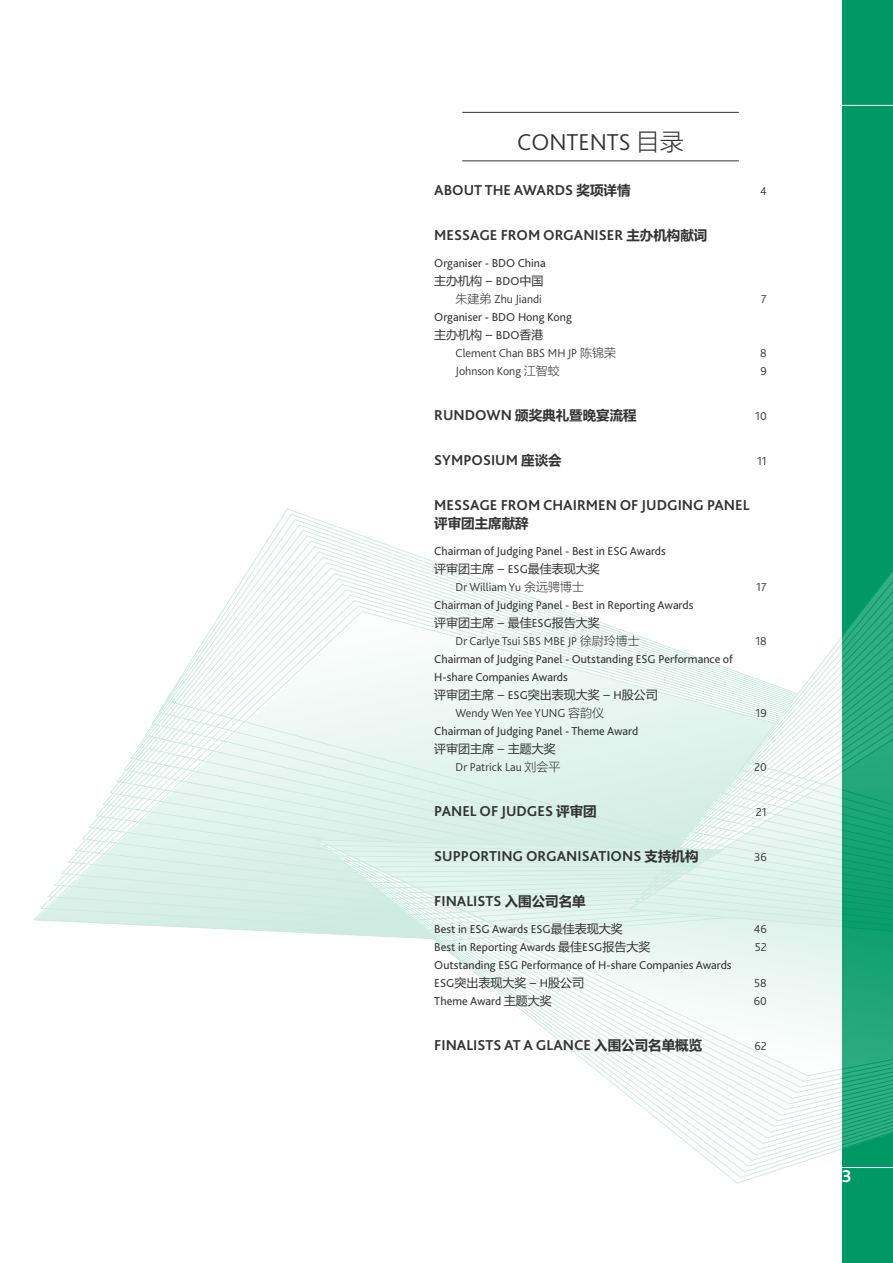
<style>
.page{position:relative;width:893px;height:1263px;background:#fff}
.page>*{position:absolute;margin:0;border:0;box-sizing:border-box;transform-origin:0 0}
.t1{font:300 24px "Bliss Pro";color:#333}
.t2{font:700 18px "Bliss Pro";color:#fff}
.t3{font:700 15px "Bliss Pro";color:#333}
.t4{font:700 13.5px "Microsoft Ya Hei";color:#333}
.t5{font:12px/18px "Bliss Pro";color:#333}
.t6{font:300 12px "Bliss Pro";color:#333}
.t7{font:12px "Microsoft Ya Hei";color:#333}
.s1{font-family:"Microsoft Ya Hei"}
.s2{font-family:"Microsoft Ya Hei";font-size:13.5px}
.s3{font-family:"Bliss Pro"}
.s4{font-family:"Bliss Pro";font-size:15px}
</style>
<div class="page">
<div style="left:842px;top:0;width:51px;height:1263px;background:#096"></div>
<svg style="left:166px;top:509px;width:465px;height:425px"></svg>
<svg style="left:631px;top:633px;width:28px;height:41px"></svg>
<svg style="left:314px;top:839px;width:314px;height:95px"></svg>
<svg style="left:321px;top:845px;width:307px;height:89px"></svg>
<svg style="left:327px;top:850px;width:301px;height:85px"></svg>
<svg style="left:334px;top:855px;width:294px;height:80px"></svg>
<svg style="left:436px;top:868px;width:457px;height:315px"></svg>
<svg style="left:628px;top:674px;width:7px;height:306px"></svg>
<svg style="left:635px;top:668px;width:6px;height:312px"></svg>
<svg style="left:641px;top:661px;width:6px;height:320px"></svg>
<svg style="left:647px;top:655px;width:6px;height:326px"></svg>
<svg style="left:653px;top:648px;width:6px;height:333px"></svg>
<svg style="left:659px;top:643px;width:6px;height:338px"></svg>
<svg style="left:665px;top:645px;width:7px;height:336px"></svg>
<svg style="left:672px;top:648px;width:6px;height:333px"></svg>
<svg style="left:678px;top:650px;width:6px;height:331px"></svg>
<svg style="left:684px;top:652px;width:6px;height:329px"></svg>
<svg style="left:690px;top:654px;width:6px;height:327px"></svg>
<svg style="left:696px;top:656px;width:6px;height:325px"></svg>
<svg style="left:702px;top:659px;width:7px;height:322px"></svg>
<svg style="left:709px;top:661px;width:6px;height:320px"></svg>
<svg style="left:715px;top:663px;width:6px;height:318px"></svg>
<svg style="left:721px;top:666px;width:6px;height:315px"></svg>
<svg style="left:727px;top:668px;width:6px;height:313px"></svg>
<svg style="left:733px;top:670px;width:6px;height:311px"></svg>
<svg style="left:739px;top:672px;width:7px;height:309px"></svg>
<svg style="left:746px;top:571px;width:147px;height:411px"></svg>
<hr style="left:842px;top:105px;width:51px;height:1px;background:#fff">
<hr style="left:842px;top:1167px;width:51px;height:1px;background:#fff">
<hr style="left:462px;top:112px;width:277px;height:1px;background:#333">
<hr style="left:462px;top:160px;width:277px;height:1px;background:#333">
<h1 class="t1" style="left:517px;top:127px;width:168px">CONTENTS <span class="s1">目录</span></h1>
<p class="t3" style="left:434px;top:181px;width:198px">ABOUT THE AWARDS <span class="s2">奖项详情</span></p>
<p class="t6" style="left:760px;top:184px;width:8px">4</p>
<p class="t3" style="left:434px;top:226px;width:275px">MESSAGE FROM ORGANISER <span class="s2">主办机构献词</span></p>
<p class="t5" style="left:434px;top:254px;width:113px">Organiser - BDO China</p>
<p class="t7" style="left:434px;top:273px;width:111px">主办机构 – <span class="s3">BDO</span>中国</p>
<p class="t6" style="left:456px;top:292px;width:88px"><span class="s1">朱建弟</span> Zhu Jiandi</p>
<p class="t6" style="left:761px;top:292px;width:7px">7</p>
<p class="t5" style="left:434px;top:308px;width:139px">Organiser - BDO Hong Kong</p>
<p class="t7" style="left:434px;top:327px;width:111px">主办机构 – <span class="s3">BDO</span>香港</p>
<p class="t6" style="left:456px;top:346px;width:162px">Clement Chan BBS MH JP <span class="s1">陈锦荣</span></p>
<p class="t6" style="left:760px;top:346px;width:8px">8</p>
<p class="t6" style="left:456px;top:364px;width:106px">Johnson Kong <span class="s1">江智蛟</span></p>
<p class="t6" style="left:760px;top:364px;width:8px">9</p>
<p class="t4" style="left:434px;top:406px;width:204px"><span class="s4">RUNDOWN</span> 颁奖典礼暨晚宴流程</p>
<p class="t6" style="left:755px;top:409px;width:13px">10</p>
<p class="t3" style="left:434px;top:451px;width:129px">SYMPOSIUM <span class="s2">座谈会</span></p>
<p class="t6" style="left:757px;top:454px;width:11px">11</p>
<p class="t3" style="left:434px;top:496px;width:317px">MESSAGE FROM CHAIRMEN OF JUDGING PANEL</p>
<p class="t4" style="left:434px;top:514px;width:96px">评审团主席献辞</p>
<p class="t5" style="left:434px;top:542px;width:233px">Chairman of Judging Panel - Best in ESG Awards</p>
<p class="t7" style="left:434px;top:561px;width:167px">评审团主席 – <span class="s3">ESG</span>最佳表现大奖</p>
<p class="t6" style="left:456px;top:580px;width:130px">Dr William Yu <span class="s1">余远骋博士</span></p>
<p class="t6" style="left:756px;top:580px;width:12px">17</p>
<p class="t5" style="left:434px;top:596px;width:261px">Chairman of Judging Panel - Best in Reporting Awards</p>
<p class="t7" style="left:434px;top:615px;width:167px">评审团主席 – 最佳<span class="s3">ESG</span>报告大奖</p>
<p class="t6" style="left:456px;top:634px;width:186px">Dr Carlye Tsui SBS MBE JP <span class="s1">徐尉玲博士</span></p>
<p class="t6" style="left:755px;top:634px;width:13px">18</p>
<p class="t5" style="left:434px;top:650px;width:300px">Chairman of Judging Panel - Outstanding ESG Performance of<br>H-share Companies Awards</p>
<p class="t7" style="left:434px;top:687px;width:225px">评审团主席 – <span class="s3">ESG</span>突出表现大奖 – <span class="s3">H</span>股公司</p>
<p class="t6" style="left:456px;top:706px;width:150px">Wendy Wen Yee YUNG <span class="s1">容韵仪</span></p>
<p class="t6" style="left:756px;top:706px;width:13px">19</p>
<p class="t5" style="left:434px;top:722px;width:205px">Chairman of Judging Panel - Theme Award</p>
<p class="t7" style="left:434px;top:741px;width:123px">评审团主席 – 主题大奖</p>
<p class="t6" style="left:456px;top:760px;width:106px">Dr Patrick Lau <span class="s1">刘会平</span></p>
<p class="t6" style="left:754px;top:760px;width:14px">20</p>
<p class="t3" style="left:434px;top:802px;width:164px">PANEL OF JUDGES <span class="s2">评审团</span></p>
<p class="t6" style="left:756px;top:805px;width:12px">21</p>
<p class="t3" style="left:434px;top:847px;width:266px">SUPPORTING ORGANISATIONS <span class="s2">支持机构</span></p>
<p class="t6" style="left:754px;top:850px;width:14px">36</p>
<p class="t3" style="left:434px;top:892px;width:153px">FINALISTS <span class="s2">入围公司名单</span></p>
<p class="t5" style="left:434px;top:920px;width:190px">Best in ESG Awards ESG<span class="s1">最佳表现大奖</span></p>
<p class="t6" style="left:754px;top:922px;width:14px">46</p>
<p class="t5" style="left:434px;top:938px;width:217px">Best in Reporting Awards <span class="s1">最佳</span>ESG<span class="s1">报告大奖</span></p>
<p class="t6" style="left:755px;top:940px;width:14px">52</p>
<p class="t5" style="left:434px;top:956px;width:299px">Outstanding ESG Performance of H-share Companies Awards</p>
<p class="t7" style="left:434px;top:975px;width:151px"><span class="s3">ESG</span>突出表现大奖 – <span class="s3">H</span>股公司</p>
<p class="t6" style="left:754px;top:976px;width:14px">58</p>
<p class="t5" style="left:434px;top:992px;width:119px">Theme Award <span class="s1">主题大奖</span></p>
<p class="t6" style="left:754px;top:994px;width:15px">60</p>
<p class="t3" style="left:434px;top:1036px;width:269px">FINALISTS AT A GLANCE <span class="s2">入围公司名单概览</span></p>
<p class="t6" style="left:754px;top:1039px;width:14px">62</p>
<h2 class="t2" style="left:842px;top:1164px;width:12px">3</h2>
</div>
